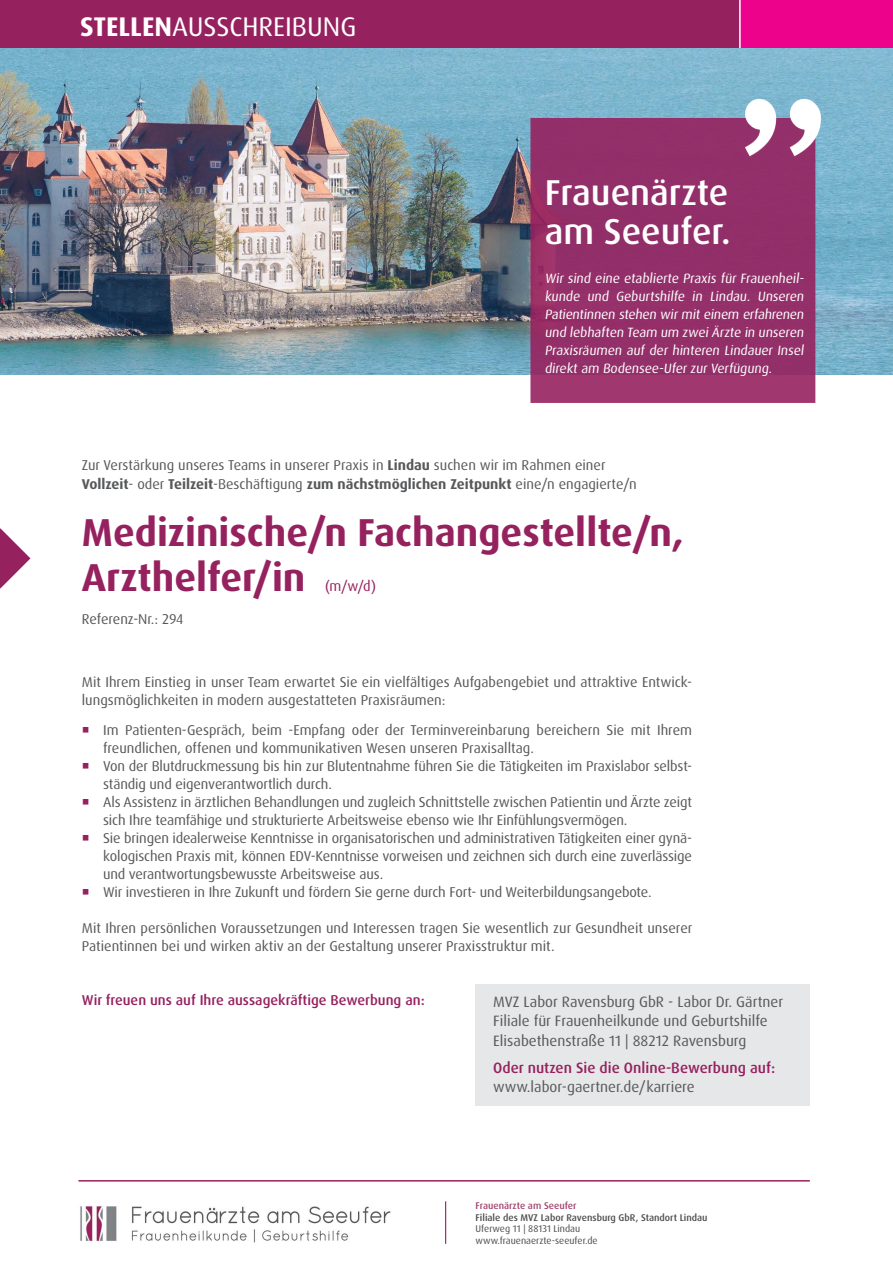
<style>
.page{position:relative;width:893px;height:1263px;background:#fff}
.page>*{position:absolute;margin:0;border:0;box-sizing:border-box;transform-origin:0 0}
.t1{font:700 39px "Dax OT";color:#96215f}
.t2{font:500 36px "Dax OT";color:#fff}
.t3{font:27px "Dax OT";color:#fff}
.t4{font:15px "Dax OT";color:#57585a}
.t5{font:500 15px "Dax OT";color:#96215f}
.t6{font:14.25px/18px "Dax OT";letter-spacing:-.005em;color:#57585a}
.t7{font:700 14.25px "Dax OT";color:#57585a}
.t8{font:500 14.25px "Dax OT";color:#96215f}
.t9{font:14.25px "Dax OT";color:#96215f}
.t10{font:13.5px/18px "Dax OT";color:#fff;text-align:justify}
.t11{font:9.75px "Dax OT";color:#4b4c4d}
.t12{font:500 9.75px "Dax OT";color:#4b4c4d}
.t13{font:500 9.75px "Dax OT";color:#a1446e}
.s1{font-weight:700}
.s2{font-weight:400}
</style>
<div class="page">
<div style="left:0;top:0;width:739px;height:49px;background:#96215f"></div>
<div style="left:740px;top:0;width:153px;height:49px;background:#ed028c"></div>
<hr style="left:78px;top:1180px;width:732px;height:1px;background:#96215f">
<img style="left:80px;top:1206px;width:311px;height:37px">
<hr style="left:739px;top:0;width:2px;height:50px;background:#fff">
<svg style="left:0;top:528px;width:30px;height:60px"></svg>
<img style="left:0;top:49px;width:893px;height:325px">
<div style="left:530px;top:118px;width:285px;height:285px;background:linear-gradient(to right,#953069,#93306a);border:2px solid #96215f"></div>
<img style="left:733px;top:96px;width:99px;height:62px">
<div style="left:476px;top:984px;width:334px;height:122px;background:#e6e7e9"></div>
<hr style="left:445px;top:1201px;width:1px;height:43px;background:#96215f">
<h3 class="t3" style="left:80px;top:10px;width:278px"><span class="s1">STELLEN</span>AUSSCHREIBUNG</h3>
<p class="t2" style="left:545px;top:170px;width:185px">Frauenärzte</p>
<p class="t2" style="left:545px;top:209px;width:187px">am Seeufer.</p>
<p class="t10" style="left:545px;top:270px;width:263px">Wir sind eine etablierte Praxis für Frauenheil&shy;kunde und Geburtshilfe in Lindau. Unseren Patientinnen stehen wir mit einem erfahrenen und lebhaften Team um zwei Ärzte in unseren Praxisräumen auf der hinteren Lindauer Insel direkt am Bodensee-Ufer zur Verfügung.</p>
<p class="t6" style="left:82px;top:456px;width:525px">Zur Verstärkung unseres Teams in unserer Praxis in <span class="s1">Lindau</span> suchen wir im Rahmen einer</p>
<p class="t7" style="left:82px;top:475px;width:556px">Vollzeit<span class="s2">- oder</span> Teilzeit<span class="s2">-Beschäftigung</span> zum nächstmöglichen Zeitpunkt <span class="s2">eine/n engagierte/n</span></p>
<p class="t1" style="left:82px;top:508px;width:603px">Medizinische/n Fachangestellte/n,</p>
<p class="t1" style="left:82px;top:553px;width:225px">Arzthelfer/in</p>
<p class="t9" style="left:325px;top:577px;width:52px">(m/w/d)</p>
<p class="t6" style="left:82px;top:611px;width:103px">Referenz-Nr.: 294</p>
<p class="t6" style="left:82px;top:673px;width:612px">Mit Ihrem Einstieg in unser Team erwartet Sie ein vielfältiges Aufgabengebiet und attraktive Entwick&shy;lungsmöglichkeiten in modern ausgestatteten Praxisräumen:</p>
<p class="t6" style="left:103px;top:721px;width:590px">Im Patienten-Gespräch, beim -Empfang oder der Terminvereinbarung bereichern Sie mit Ihrem freundlichen, offenen und kommunikativen Wesen unseren Praxisalltag.</p>
<p class="t6" style="left:103px;top:757px;width:590px">Von der Blutdruckmessung bis hin zur Blutentnahme führen Sie die Tätigkeiten im Praxislabor selbst&shy;ständig und eigenverantwortlich durch.</p>
<p class="t6" style="left:103px;top:793px;width:590px">Als Assistenz in ärztlichen Behandlungen und zugleich Schnittstelle zwischen Patientin und Ärzte zeigt sich Ihre teamfähige und strukturierte Arbeitsweise ebenso wie Ihr Einfühlungsvermögen.</p>
<p class="t6" style="left:103px;top:829px;width:590px;text-align:justify">Sie bringen idealerweise Kenntnisse in organisatorischen und administrativen Tätigkeiten einer gynä&shy;kologischen Praxis mit, können EDV-Kenntnisse vorweisen und zeichnen sich durch eine zuverlässige und verantwortungsbewusste Arbeitsweise aus.</p>
<p class="t6" style="left:103px;top:883px;width:550px">Wir investieren in Ihre Zukunft und fördern Sie gerne durch Fort- und Weiterbildungsangebote.</p>
<p class="t6" style="left:82px;top:919px;width:612px">Mit Ihren persönlichen Voraussetzungen und Interessen tragen Sie wesentlich zur Gesundheit unserer<br>Patientinnen bei und wirken aktiv an der Gestaltung unserer Praxisstruktur mit.</p>
<p class="t8" style="left:82px;top:991px;width:344px">Wir freuen uns auf Ihre aussagekräftige Bewerbung an:</p>
<p class="t4" style="left:493px;top:992px;width:291px">MVZ Labor Ravensburg GbR - Labor Dr. Gärtner</p>
<p class="t4" style="left:493px;top:1012px;width:276px">Filiale für Frauenheilkunde und Geburtshilfe</p>
<p class="t4" style="left:493px;top:1031px;width:255px">Elisabethenstraße 11 | 88212 Ravensburg</p>
<p class="t5" style="left:493px;top:1058px;width:283px">Oder nutzen Sie die Online-Bewerbung auf:</p>
<p class="t4" style="left:493px;top:1078px;width:203px">www.labor-gaertner.de/karriere</p>
<p class="t13" style="left:476px;top:1199px;width:102px">Frauenärzte am Seeufer</p>
<p class="t12" style="left:476px;top:1211px;width:233px">Filiale des MVZ Labor Ravensburg GbR, Standort Lindau</p>
<p class="t11" style="left:476px;top:1223px;width:106px">Uferweg 11 | 88131 Lindau</p>
<p class="t11" style="left:476px;top:1234px;width:124px">www.frauenaerzte-seeufer.de</p>
</div>
